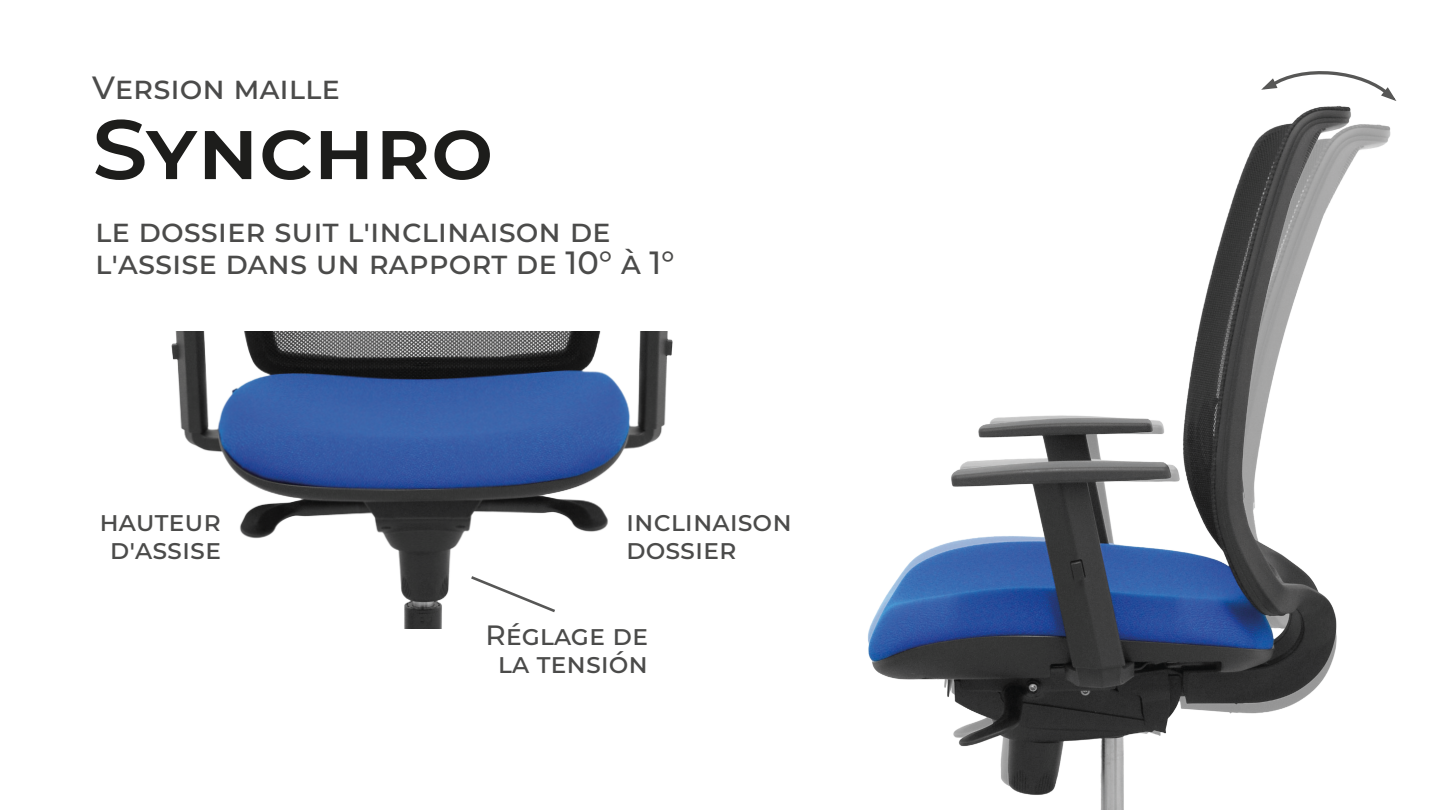
<style>
.page{position:relative;width:1440px;height:810px;background:#fff}
.page>*{position:absolute;margin:0;border:0;box-sizing:border-box;transform-origin:0 0}
.t1{font:100 84px "Montserrat";color:#1d1d1b;scale:1.05 1}
.t2{font:100 32.1px/32.1px "Montserrat";color:#4b4b4a}
.t3{font:100 27.9px/27.9px "Montserrat";color:#4b4b4a;text-align:center}
</style>
<div class="page">
<img style="left:868px;top:100px;width:529px;height:710px">
<img style="left:171px;top:332px;width:502px;height:296px">
<svg style="left:468px;top:574px;width:90px;height:40px"></svg>
<svg style="left:1261px;top:71px;width:135px;height:31px"></svg>
<p class="t2" style="left:92px;top:71px;width:249px">Version maille</p>
<h1 class="t1" style="left:92px;top:93px;width:383px">Synchro</h1>
<p class="t2" style="left:95px;top:213px;width:581px">le dossier suit l'inclinaison de l'assise dans un rapport de 10° à 1°</p>
<p class="t3" style="left:99px;top:506px;width:123px">hauteur d'assise</p>
<p class="t3" style="left:626px;top:506px;width:167px;text-align:left">inclinaison dossier</p>
<p class="t3" style="left:485px;top:620px;width:164px">Réglage de la tensión</p>
</div>
